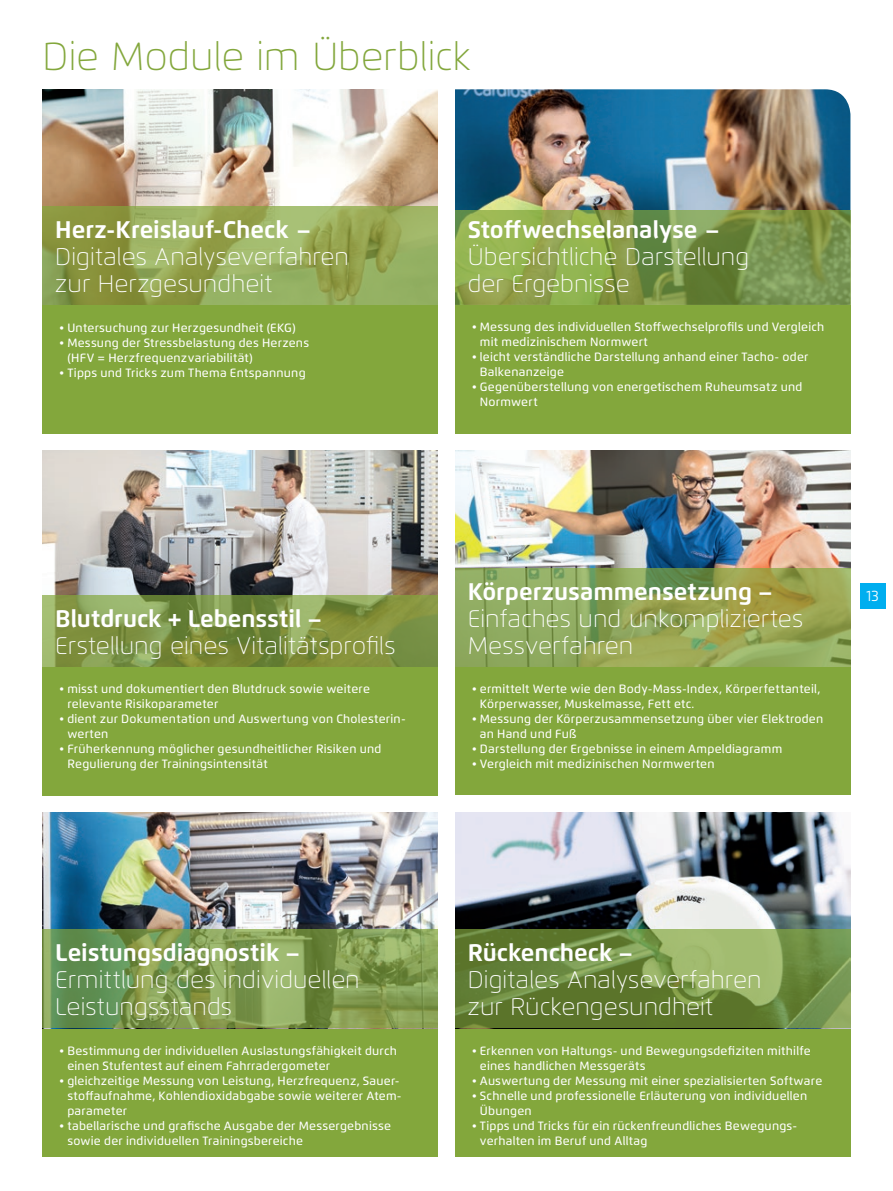
<style>
.page{position:relative;width:893px;height:1191px;background:#fff}
.page>*{position:absolute;margin:0;border:0;box-sizing:border-box;transform-origin:0 0}
.t1{font:100 39px "Flexo";color:#83a73c}
.t2{font:100 24px/27px "Flexo";letter-spacing:.005em;color:#fff}
.t3{font:700 24px "Flexo";letter-spacing:-.005em;color:#fff}
.t4{font:15px "Flexo";color:#fff;scale:.9 1}
.t5{font:500 12px/15px "Flexo";letter-spacing:.02em;color:#fff}
</style>
<div class="page">
<div style="left:455px;top:305px;width:395px;height:129px;background:#83a73c"></div>
<div style="left:43px;top:191px;width:395px;height:243px;background:#83a73c"></div>
<img style="left:43px;top:89px;width:395px;height:117px">
<img style="left:455px;top:89px;width:395px;height:121px">
<svg style="left:43px;top:206px;width:395px;height:99px;background:#93a654"></svg>
<svg style="left:455px;top:210px;width:395px;height:95px;background:#819c4b"></svg>
<div style="left:455px;top:666px;width:395px;height:129px;background:#83a73c"></div>
<div style="left:43px;top:553px;width:395px;height:242px;background:#83a73c"></div>
<img style="left:43px;top:451px;width:395px;height:144px">
<img style="left:455px;top:451px;width:395px;height:117px">
<svg style="left:43px;top:595px;width:395px;height:71px;background:#7f9445"></svg>
<svg style="left:455px;top:568px;width:395px;height:98px;background:#91a557"></svg>
<div style="left:455px;top:1028px;width:395px;height:129px;background:#83a73c"></div>
<div style="left:43px;top:914px;width:395px;height:243px;background:#83a73c"></div>
<img style="left:43px;top:812px;width:395px;height:117px">
<img style="left:455px;top:812px;width:395px;height:117px">
<svg style="left:43px;top:929px;width:395px;height:99px;background:#7c9a52"></svg>
<svg style="left:455px;top:929px;width:395px;height:99px;background:#718d43"></svg>
<div style="left:860px;top:583px;width:25px;height:25px;background:#00aeef"></div>
<h1 class="t1" style="left:43px;top:33px;width:430px">Die Module im Überblick</h1>
<h2 class="t3" style="left:55px;top:215px;width:257px">Herz-Kreislauf-Check –</h2>
<h2 class="t2" style="left:55px;top:243px;width:295px">Digitales Analyseverfahren zur Herzgesundheit</h2>
<p class="t5" style="left:60px;top:320px;width:238px">• Untersuchung zur Herzgesundheit (EKG)</p>
<p class="t5" style="left:67px;top:335px;width:243px;text-indent:-8px">• Messung der Stressbelastung des Herzens (HFV = Herzfrequenzvariabilität)</p>
<p class="t5" style="left:60px;top:365px;width:248px">• Tipps und Tricks zum Thema Entspannung</p>
<h2 class="t3" style="left:468px;top:215px;width:254px">Stoffwechselanalyse –</h2>
<h2 class="t2" style="left:468px;top:243px;width:283px">Übersichtliche Darstellung der Ergebnisse</h2>
<p class="t5" style="left:480px;top:320px;width:346px;text-indent:-8px">• Messung des individuellen Stoffwechselprofils und Vergleich mit medizinischem Normwert</p>
<p class="t5" style="left:480px;top:350px;width:330px;text-indent:-8px">• leicht verständliche Darstellung anhand einer Tacho- oder<br>Balkenanzeige</p>
<p class="t5" style="left:480px;top:380px;width:324px;text-indent:-8px">• Gegenüberstellung von energetischem Ruheumsatz und<br>Normwert</p>
<h2 class="t3" style="left:55px;top:603px;width:268px">Blutdruck + Lebensstil –</h2>
<h2 class="t2" style="left:55px;top:632px;width:342px">Erstellung eines Vitalitätsprofils</h2>
<p class="t5" style="left:67px;top:681px;width:304px;text-indent:-8px">• misst und dokumentiert den Blutdruck sowie weitere relevante Risikoparameter</p>
<p class="t5" style="left:67px;top:711px;width:340px;text-indent:-8px">• dient zur Dokumentation und Auswertung von Cholesterin&shy;werten</p>
<p class="t5" style="left:67px;top:741px;width:316px;text-indent:-8px">• Früherkennung möglicher gesundheitlicher Risiken und<br>Regulierung der Trainingsintensität</p>
<h2 class="t3" style="left:468px;top:576px;width:307px">Körperzusammensetzung –</h2>
<h2 class="t2" style="left:468px;top:605px;width:337px">Einfaches und unkompliziertes<br>Messverfahren</h2>
<p class="t5" style="left:480px;top:681px;width:342px;text-indent:-8px">• ermittelt Werte wie den Body-Mass-Index, Körperfettanteil,<br>Körperwasser, Muskelmasse, Fett etc.</p>
<p class="t5" style="left:480px;top:711px;width:345px;text-indent:-8px">• Messung der Körperzusammensetzung über vier Elektroden an Hand und Fuß</p>
<p class="t5" style="left:472px;top:741px;width:312px">• Darstellung der Ergebnisse in einem Ampeldiagramm</p>
<p class="t5" style="left:472px;top:756px;width:244px">• Vergleich mit medizinischen Normwerten</p>
<p class="t4" style="left:866px;top:586px;width:15px">13</p>
<h2 class="t3" style="left:55px;top:938px;width:246px">Leistungsdiagnostik –</h2>
<h2 class="t2" style="left:55px;top:966px;width:306px">Ermittlung des individuellen<br>Leistungsstands</h2>
<p class="t5" style="left:67px;top:1043px;width:331px;text-indent:-8px">• Bestimmung der individuellen Auslastungsfähigkeit durch einen Stufentest auf einem Fahrradergometer</p>
<p class="t5" style="left:67px;top:1073px;width:334px;text-align:justify;text-indent:-8px">• gleichzeitige Messung von Leistung, Herzfrequenz, Sauer&shy;stoffaufnahme, Kohlendioxidabgabe sowie weiterer Atem&shy;parameter</p>
<p class="t5" style="left:67px;top:1118px;width:325px;text-indent:-8px">• tabellarische und grafische Ausgabe der Messergebnisse sowie der individuellen Trainingsbereiche</p>
<h2 class="t3" style="left:468px;top:938px;width:167px">Rückencheck –</h2>
<h2 class="t2" style="left:468px;top:966px;width:295px">Digitales Analyseverfahren zur Rückengesundheit</h2>
<p class="t5" style="left:480px;top:1042px;width:332px;text-indent:-8px">• Erkennen von Haltungs- und Bewegungsdefiziten mithilfe eines handlichen Messgeräts</p>
<p class="t5" style="left:472px;top:1072px;width:352px">• Auswertung der Messung mit einer spezialisierten Software</p>
<p class="t5" style="left:480px;top:1087px;width:329px;text-indent:-8px">• Schnelle und professionelle Erläuterung von individuellen<br>Übungen</p>
<p class="t5" style="left:480px;top:1117px;width:317px;text-indent:-8px">• Tipps und Tricks für ein rückenfreundliches Bewegungs&shy;verhalten im Beruf und Alltag</p>
</div>
